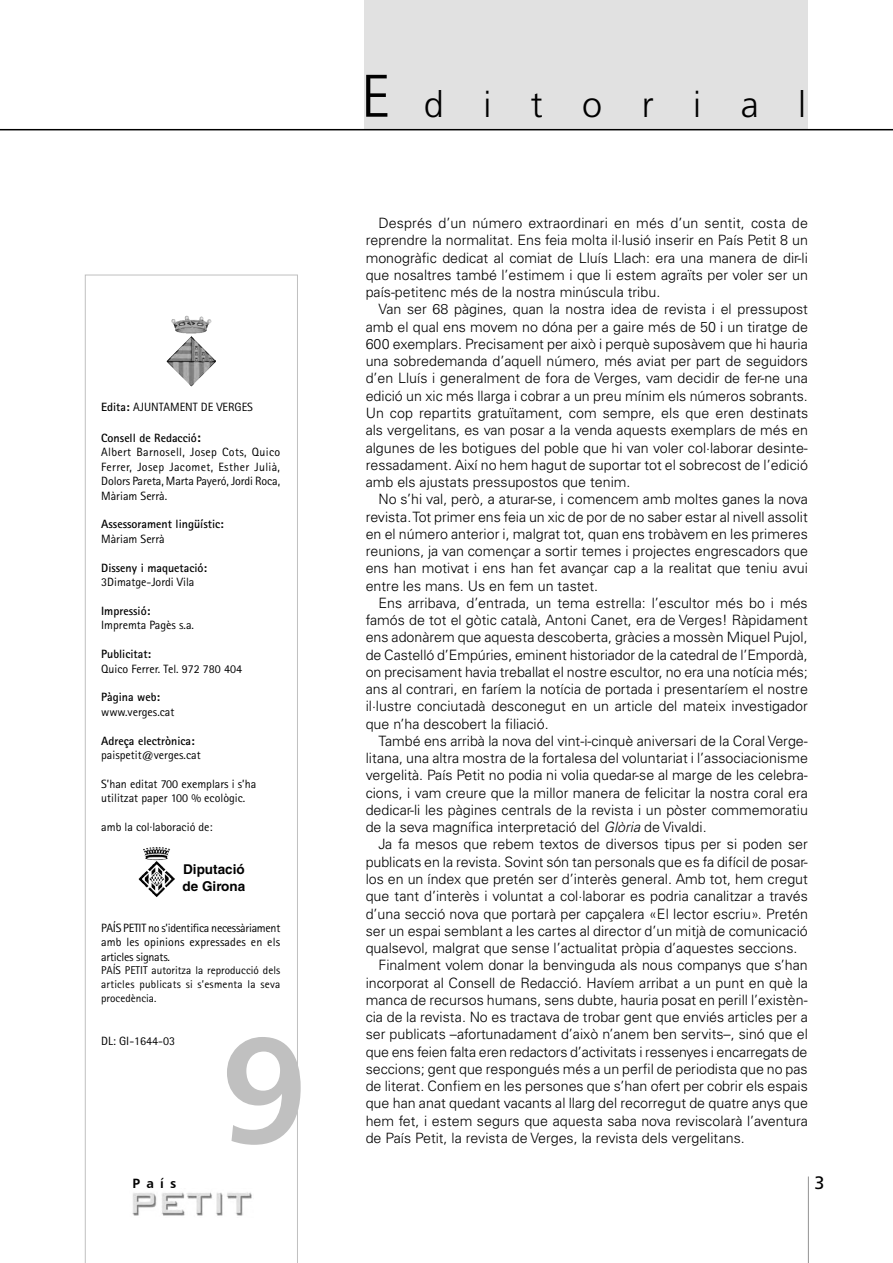
<style>
.page{position:relative;width:893px;height:1263px;background:#fff}
.page>*{position:absolute;margin:0;border:0;box-sizing:border-box;transform-origin:0 0}
.t1{font:150px "Humanist 777 BT Bold B";color:#c0c0c0}
.t2{font:300 36px "Frutiger";letter-spacing:1.095em;color:#000}
.t3{font:18px "Frutiger";color:#000}
.Text_Editorial{font:300 14.25px/17.2px "Univers";color:#000;text-align:justify}
.t4{font:700 13.5px "Helvetica";color:#000}
.t5{font:13.5px "Humanist 777 BT Bold B";color:#000}
.Text_Crèdits{font:12px/14.4px "Rotis Sans Serif";color:#000;text-align:justify}
.Text_Crèdits-2{font:700 12px "Rotis Sans Serif";color:#000}
.Text_Crèdits-3{font:11.25px/14px "Rotis Sans Serif";letter-spacing:.02em;color:#000;text-align:justify}
.s1{font-weight:700}
.s2{font-size:13.5px}
.s3{font-size:60px}
.s4{font-style:italic}
</style>
<div class="page">
<div style="left:364px;top:0;width:444px;height:130px;background:#e1e1e1"></div>
<svg style="left:85px;top:275px;width:213px;height:988px"></svg>
<hr style="left:808px;top:1176px;width:1px;height:87px;background:#939393">
<hr style="left:0;top:129px;width:893px;height:1px;background:#000">
<img style="left:129px;top:1189px;width:125px;height:29px">
<img style="left:179px;top:316px;width:33px;height:18px">
<img style="left:143px;top:847px;width:27px;height:9px">
<p class="Text_Crèdits" style="left:101px;top:400px;width:153px"><span class="s1">Edita:</span> AJUNTAMENT DE VERGES</p>
<p class="Text_Crèdits-2" style="left:101px;top:430px;width:101px">Consell de Redacció<span class="s2">:</span></p>
<p class="Text_Crèdits" style="left:101px;top:445px;width:181px">Albert Barnosell, Josep Cots, Quico Ferrer, Josep Jacomet, Esther Julià, Dolors Pareta, Marta Payeró, Jordi Roca, Màriam Serrà.</p>
<p class="Text_Crèdits-2" style="left:101px;top:517px;width:124px">Assessorament lingüístic:</p>
<p class="Text_Crèdits" style="left:101px;top:531px;width:65px">Màriam Serrà</p>
<p class="Text_Crèdits-2" style="left:101px;top:560px;width:107px">Disseny i maquetació:</p>
<p class="Text_Crèdits" style="left:101px;top:575px;width:95px">3Dimatge-Jordi Vila</p>
<p class="Text_Crèdits-2" style="left:101px;top:603px;width:51px">Impressió:</p>
<p class="Text_Crèdits" style="left:101px;top:618px;width:94px">Impremta Pagès s.a.</p>
<p class="Text_Crèdits-2" style="left:101px;top:646px;width:51px">Publicitat:</p>
<p class="Text_Crèdits" style="left:101px;top:661px;width:142px">Quico Ferrer. Tel. 972 780 404</p>
<p class="Text_Crèdits-2" style="left:101px;top:690px;width:60px">Pàgina web:</p>
<p class="Text_Crèdits" style="left:101px;top:704px;width:75px">www.verges.cat</p>
<p class="Text_Crèdits-2" style="left:101px;top:733px;width:95px">Adreça electrònica:</p>
<p class="Text_Crèdits" style="left:101px;top:747px;width:101px">paispetit@verges.cat</p>
<p class="Text_Crèdits" style="left:101px;top:776px;width:157px">S’han editat 700 exemplars i s’ha</p>
<p class="Text_Crèdits" style="left:101px;top:791px;width:146px">utilitzat paper 100 % ecològic.</p>
<p class="Text_Crèdits" style="left:101px;top:819px;width:113px">amb la col·laboració de:</p>
<p class="t4" style="left:183px;top:861px;width:63px">Diputació</p>
<p class="t4" style="left:183px;top:878px;width:64px">de Girona</p>
<p class="Text_Crèdits" style="left:101px;top:920px;width:181px">PAÍS PETIT no s’identifica necessàriament amb les opinions expressades en els articles signats.</p>
<p class="Text_Crèdits-3" style="left:101px;top:963px;width:181px">PAÍS PETIT autoritza la reproducció dels articles publicats si s’esmenta la seva procedència.</p>
<p class="Text_Crèdits" style="left:101px;top:1034px;width:75px">DL: GI-1644-03</p>
<p class="t1" style="left:219px;top:996px;width:90px">9</p>
<p class="t5" style="left:133px;top:1175px;width:45px">País</p>
<p class="t2" style="left:361px;top:84px;width:447px"><span class="s3">E</span>ditorial</p>
<p class="Text_Editorial" style="left:366px;top:214px;width:444px;text-indent:13px">Després d’un número extraordinari en més d’un sentit, costa de reprendre la normalitat. Ens feia molta il·lusió inserir en País Petit 8 un monogràfic dedicat al comiat de Lluís Llach: era una manera de dir-li que nosaltres també l’estimem i que li estem agraïts per voler ser un país-petitenc més de la nostra minúscula tribu.</p>
<p class="Text_Editorial" style="left:366px;top:301px;width:444px;text-indent:13px">Van ser 68 pàgines, quan la nostra idea de revista i el pressupost amb el qual ens movem no dóna per a gaire més de 50 i un tiratge de 600 exemplars. Precisament per això i perquè suposàvem que hi hauria una sobredemanda d’aquell número, més aviat per part de seguidors d’en Lluís i generalment de fora de Verges, vam decidir de fer-ne una edició un xic més llarga i cobrar a un preu mínim els números sobrants.<br>Un cop repartits gratuïtament, com sempre, els que eren destinats als vergelitans, es van posar a la venda aquests exemplars de més en algunes de les botigues del poble que hi van voler col·laborar desinte&shy;ressadament. Així no hem hagut de suportar tot el sobrecost de l’edició amb els ajustats pressupostos que tenim.</p>
<p class="Text_Editorial" style="left:366px;top:491px;width:444px;text-indent:13px">No s’hi val, però, a aturar-se, i comencem amb moltes ganes la nova revista. Tot primer ens feia un xic de por de no saber estar al nivell assolit en el número anterior i, malgrat tot, quan ens trobàvem en les primeres reunions, ja van començar a sortir temes i projectes engrescadors que ens han motivat i ens han fet avançar cap a la realitat que teniu avui entre les mans. Us en fem un tastet.</p>
<p class="Text_Editorial" style="left:366px;top:594px;width:444px;text-indent:13px">Ens arribava, d’entrada, un tema estrella: l’escultor més bo i més famós de tot el gòtic català, Antoni Canet, era de Verges! Ràpidament ens adonàrem que aquesta descoberta, gràcies a mossèn Miquel Pujol, de Castelló d’Empúries, eminent historiador de la catedral de l’Empordà, on precisament havia treballat el nostre escultor, no era una notícia més; ans al contrari, en faríem la notícia de portada i presentaríem el nostre il·lustre conciutadà desconegut en un article del mateix investigador que n’ha descobert la filiació.</p>
<p class="Text_Editorial" style="left:366px;top:732px;width:444px;text-indent:13px">També ens arribà la nova del vint-i-cinquè aniversari de la Coral Verge&shy;litana, una altra mostra de la fortalesa del voluntariat i l’associacionisme vergelità. País Petit no podia ni volia quedar-se al marge de les celebra&shy;cions, i vam creure que la millor manera de felicitar la nostra coral era dedicar-li les pàgines centrals de la revista i un pòster commemoratiu de la seva magnífica interpretació del <span class="s4">Glòria</span> de Vivaldi.</p>
<p class="Text_Editorial" style="left:366px;top:836px;width:444px;text-indent:13px">Ja fa mesos que rebem textos de diversos tipus per si poden ser publicats en la revista. Sovint són tan personals que es fa difícil de posar&shy;los en un índex que pretén ser d’interès general. Amb tot, hem cregut que tant d’interès i voluntat a col·laborar es podria canalitzar a través d’una secció nova que portarà per capçalera «El lector escriu». Pretén ser un espai semblant a les cartes al director d’un mitjà de comunicació qualsevol, malgrat que sense l’actualitat pròpia d’aquestes seccions.</p>
<p class="Text_Editorial" style="left:366px;top:956px;width:444px;text-indent:13px">Finalment volem donar la benvinguda als nous companys que s’han incorporat al Consell de Redacció. Havíem arribat a un punt en què la manca de recursos humans, sens dubte, hauria posat en perill l’existèn&shy;cia de la revista. No es tractava de trobar gent que enviés articles per a ser publicats –afortunadament d’això n’anem ben servits–, sinó que el que ens feien falta eren redactors d’activitats i ressenyes i encarregats de seccions; gent que respongués més a un perfil de periodista que no pas de literat. Confiem en les persones que s’han ofert per cobrir els espais que han anat quedant vacants al llarg del recorregut de quatre anys que hem fet, i estem segurs que aquesta saba nova reviscolarà l’aventura de País Petit, la revista de Verges, la revista dels vergelitans.</p>
<p class="t3" style="left:814px;top:1172px;width:12px">3</p>
</div>
